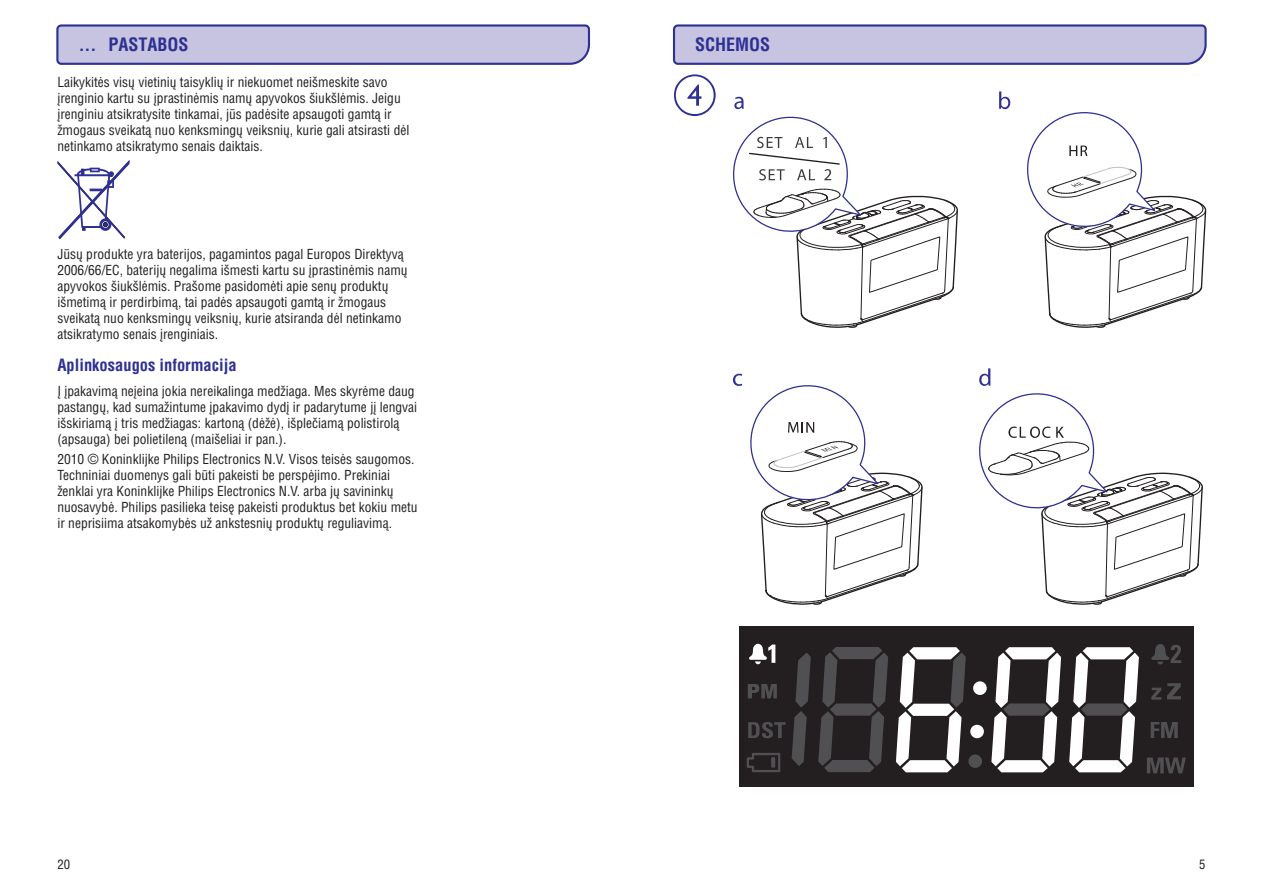
<style>
.page{position:relative;width:1263px;height:893px;background:#fff}
.page>*{position:absolute;margin:0;border:0;box-sizing:border-box;transform-origin:0 0}
.t1{font:700 18px "Rim Helvetica Condensed";color:#2e3092}
.t2{font:700 16.5px "Rim Helvetica Condensed";color:#2e3092}
.t3{font:13.5px/15.9px "Rim Helvetica Condensed";color:#231f20}
.t4{font:12.75px "Rim Helvetica Condensed";color:#231f20}
</style>
<div class="page">
<svg style="left:56px;top:24px;width:534px;height:41px;background:#b6b4d8"></svg>
<svg style="left:58px;top:161px;width:71px;height:78px"></svg>
<svg style="left:673px;top:24px;width:534px;height:41px;background:#b6b4d8"></svg>
<svg style="left:999px;top:91px;width:11px;height:18px"></svg>
<svg style="left:1027px;top:112px;width:180px;height:216px"></svg>
<svg style="left:733px;top:374px;width:190px;height:231px"></svg>
<svg style="left:733px;top:97px;width:225px;height:231px"></svg>
<svg style="left:979px;top:368px;width:224px;height:237px"></svg>
<div style="left:739px;top:626px;width:454px;height:161px;background:#231f20"></div>
<div style="left:973px;top:681px;width:14px;height:14px;background:#fff;border-radius:50%"></div>
<div style="left:970px;top:725px;width:14px;height:13px;background:#fff;border-radius:50%"></div>
<svg style="left:749px;top:644px;width:26px;height:20px"></svg>
<svg style="left:748px;top:684px;width:29px;height:14px"></svg>
<svg style="left:792px;top:652px;width:19px;height:114px"></svg>
<svg style="left:818px;top:647px;width:70px;height:125px"></svg>
<svg style="left:896px;top:647px;width:70px;height:125px"></svg>
<svg style="left:991px;top:647px;width:70px;height:125px"></svg>
<svg style="left:1069px;top:647px;width:70px;height:125px"></svg>
<div style="left:968px;top:754px;width:14px;height:14px;background:#505052;border-radius:50%"></div>
<svg style="left:1151px;top:688px;width:10px;height:12px"></svg>
<svg style="left:1167px;top:683px;width:14px;height:16px"></svg>
<svg style="left:1151px;top:722px;width:27px;height:16px"></svg>
<svg style="left:1147px;top:757px;width:39px;height:16px"></svg>
<svg style="left:748px;top:722px;width:37px;height:16px"></svg>
<svg style="left:1151px;top:644px;width:30px;height:20px"></svg>
<svg style="left:747px;top:753px;width:33px;height:19px"></svg>
<hr style="left:771px;top:757px;width:4px;height:11px;background:#505052">
<svg style="left:674px;top:74px;width:42px;height:42px"></svg>
<h1 class="t1" style="left:79px;top:38px;width:111px">... PASTABOS</h1>
<p class="t3" style="left:57px;top:76px;width:353px">Laikykitës visø vietiniø taisykliø ir niekuomet neiðmeskite savo árenginio kartu su áprastinëmis namø apyvokos ðiukðlëmis. Jeigu árenginiu atsikratysite tinkamai, jûs padësite apsaugoti gamtà ir þmogaus sveikatà nuo kenksmingø veiksniø, kurie gali atsirasti dël netinkamo atsikratymo senais daiktais.</p>
<p class="t3" style="left:57px;top:247px;width:352px">Jûsø produkte yra baterijos, pagamintos pagal Europos Direktyvà 2006/66/EC, baterijø negalima iðmesti kartu su áprastinëmis namø apyvokos ðiukðlëmis. Praðome pasidomëti apie senø produktø iðmetimà ir perdirbimà, tai padës apsaugoti gamtà ir þmogaus sveikatà nuo kenksmingø veiksniø, kurie atsiranda dël netinkamo atsikratymo senais árenginiais.</p>
<p class="t2" style="left:57px;top:358px;width:181px">Aplinkosaugos informacija</p>
<p class="t3" style="left:57px;top:384px;width:361px">Á ápakavimà neáeina jokia nereikalinga medþiaga. Mes skyrëme daug pastangø, kad sumaþintume ápakavimo dydá ir padarytume já lengvai iðskiriamà á tris medþiagas: kartonà (dëþë), iðpleèiamà polistirolà (apsauga) bei polietilenà (maiðeliai ir pan.).</p>
<p class="t3" style="left:57px;top:453px;width:362px">2010 © Koninklijke Philips Electronics N.V. Visos teisës saugomos.<br>Techniniai duomenys gali bûti pakeisti be perspëjimo. Prekiniai þenklai yra Koninklijke Philips Electronics N.V. arba jø savininkø nuosavybë. Philips pasilieka teisæ pakeisti produktus bet kokiu metu ir neprisiima atsakomybës uþ ankstesniø produktø reguliavimà.</p>
<p class="t4" style="left:57px;top:859px;width:14px">20</p>
<h1 class="t1" style="left:695px;top:38px;width:77px">SCHEMOS</h1>
<p class="t4" style="left:1199px;top:859px;width:8px">5</p>
</div>
